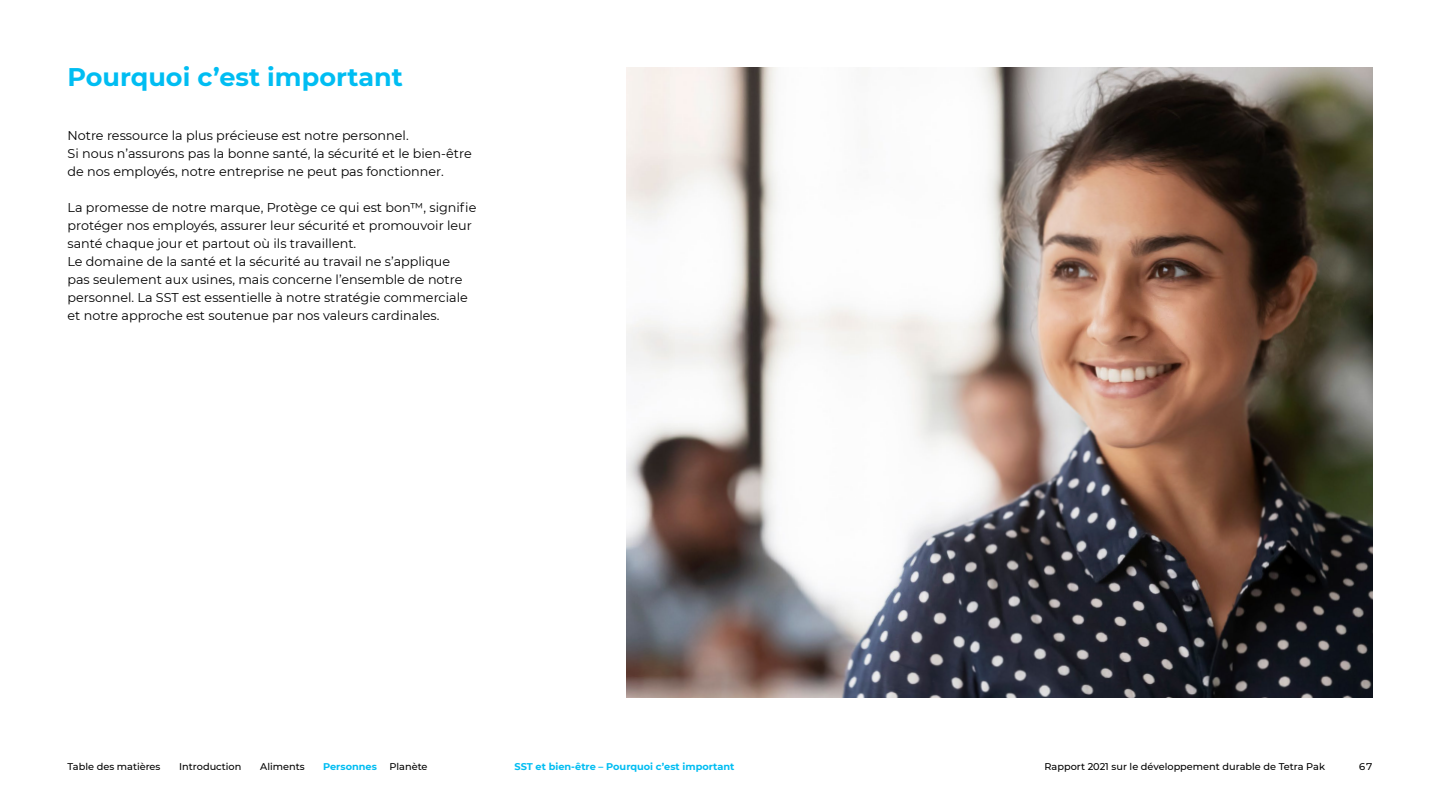
<style>
.page{position:relative;width:1440px;height:810px;background:#fff}
.page>*{position:absolute;margin:0;border:0;box-sizing:border-box;transform-origin:0 0}
.t1{font:700 25.5px "Montserrat";color:#00bdf2}
.t2{font:12.75px/18px "Montserrat";color:#000}
.t3{font:500 9.75px "Montserrat";color:#000}
.t4{font:700 9.75px "Montserrat";color:#00bdf2}
</style>
<div class="page">
<img style="left:626px;top:68px;width:746px;height:630px">
<h1 class="t1" style="left:68px;top:58px;width:337px">Pourquoi c’est important</h1>
<p class="t2" style="left:68px;top:126px;width:406px">Notre ressource la plus précieuse est notre personnel.<br>Si nous n’assurons pas la bonne santé, la sécurité et le bien-être de nos employés, notre entreprise ne peut pas fonctionner.</p>
<p class="t2" style="left:68px;top:198px;width:410px">La promesse de notre marque, Protège ce qui est bon™, signifie protéger nos employés, assurer leur sécurité et promouvoir leur santé chaque jour et partout où ils travaillent.<br>Le domaine de la santé et la sécurité au travail ne s’applique<br>pas seulement aux usines, mais concerne l’ensemble de notre personnel. La SST est essentielle à notre stratégie commerciale et notre approche est soutenue par nos valeurs cardinales.</p>
<p class="t3" style="left:68px;top:759px;width:94px">Table des matières</p>
<p class="t3" style="left:179px;top:759px;width:64px">Introduction</p>
<p class="t3" style="left:260px;top:759px;width:46px">Aliments</p>
<p class="t4" style="left:323px;top:759px;width:55px">Personnes</p>
<p class="t3" style="left:389px;top:759px;width:40px">Planète</p>
<p class="t4" style="left:514px;top:759px;width:222px">SST et bien-être – Pourquoi c’est important</p>
<p class="t3" style="left:1045px;top:759px;width:282px">Rapport 2021 sur le développement durable de Tetra Pak</p>
<p class="t3" style="left:1359px;top:759px;width:15px">67</p>
</div>
